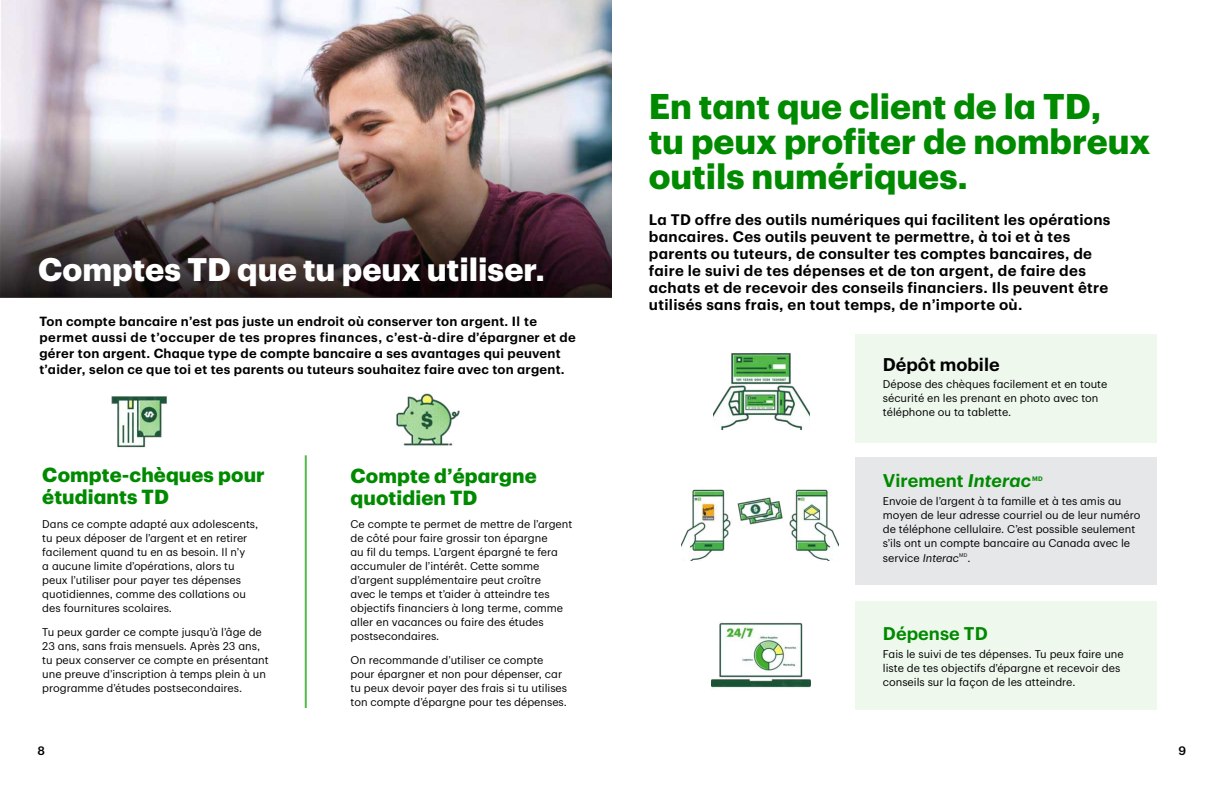
<style>
.page{position:relative;width:1224px;height:792px;background:#fff}
.page>*{position:absolute;margin:0;border:0;box-sizing:border-box;transform-origin:0 0}
.t1{font:700 35px/35px "TD Graphik";color:#008a00}
.t2{font:700 32px "TD Graphik";color:#fff}
.t3{font:700 20px/22px "TD Graphik";letter-spacing:.005em;color:#008a00}
.t4{font:600 18px "TD Graphik";letter-spacing:.005em;color:#008a00}
.t5{font:600 18px "TD Graphik";color:#000}
.t6{font:600 15px/17px "TD Graphik";letter-spacing:.02em;color:#000}
.t7{font:600 13px/16px "TD Graphik";letter-spacing:.02em;color:#000}
.t8{font:500 12px "TD Graphik";color:#000}
.t9{font:11px/14px "TD Graphik";color:#000}
.t10{font:600 6.4px "TD Graphik";color:#008a00}
.t11{font:5.2px "TD Graphik";color:#000}
.s1{font-style:italic}
</style>
<div class="page">
<img style="left:0;top:0;width:612px;height:297px">
<img style="left:111px;top:396px;width:56px;height:52px">
<img style="left:396px;top:393px;width:64px;height:53px">
<hr style="left:305px;top:455px;width:2px;height:253px;background:#54b948">
<div style="left:856px;top:334px;width:301px;height:109px;background:#eef8ed"></div>
<div style="left:856px;top:458px;width:301px;height:127px;background:#e6e7e8"></div>
<img style="left:713px;top:353px;width:97px;height:76px">
<div style="left:856px;top:602px;width:301px;height:108px;background:#eef8ed"></div>
<img style="left:681px;top:489px;width:158px;height:71px">
<img style="left:711px;top:622px;width:100px;height:67px">
<h2 class="t2" style="left:38px;top:252px;width:508px">Comptes TD que tu peux utiliser.</h2>
<p class="t7" style="left:39px;top:314px;width:538px">Ton compte bancaire n’est pas juste un endroit où conserver ton argent. Il te permet aussi de t’occuper de tes propres finances, c’est-à-dire d’épargner et de gérer ton argent. Chaque type de compte bancaire a ses avantages qui peuvent t’aider, selon ce que toi et tes parents ou tuteurs souhaitez faire avec ton argent.</p>
<h3 class="t3" style="left:42px;top:464px;width:224px">Compte-chèques pour étudiants TD</h3>
<p class="t9" style="left:42px;top:518px;width:218px">Dans ce compte adapté aux adolescents, tu peux déposer de l’argent et en retirer facilement quand tu en as besoin. Il n’y<br>a aucune limite d’opérations, alors tu peux l’utiliser pour payer tes dépenses quotidiennes, comme des collations ou des fournitures scolaires.</p>
<p class="t9" style="left:42px;top:626px;width:228px">Tu peux garder ce compte jusqu’à l’âge de 23 ans, sans frais mensuels. Après 23 ans, tu peux conserver ce compte en présentant une preuve d’inscription à temps plein à un programme d’études postsecondaires.</p>
<h3 class="t3" style="left:351px;top:465px;width:188px">Compte d’épargne quotidien TD</h3>
<p class="t9" style="left:351px;top:518px;width:223px">Ce compte te permet de mettre de l’argent de côté pour faire grossir ton épargne<br>au fil du temps. L’argent épargné te fera accumuler de l’intérêt. Cette somme d’argent supplémentaire peut croître<br>avec le temps et t’aider à atteindre tes objectifs financiers à long terme, comme aller en vacances ou faire des études postsecondaires.</p>
<p class="t9" style="left:351px;top:654px;width:218px">On recommande d’utiliser ce compte pour épargner et non pour dépenser, car tu peux devoir payer des frais si tu utilises ton compte d’épargne pour tes dépenses.</p>
<h1 class="t1" style="left:649px;top:89px;width:503px">En tant que client de la TD,<br>tu peux profiter de nombreux outils numériques.</h1>
<p class="t6" style="left:649px;top:212px;width:463px">La TD offre des outils numériques qui facilitent les opérations bancaires. Ces outils peuvent te permettre, à toi et à tes parents ou tuteurs, de consulter tes comptes bancaires, de faire le suivi de tes dépenses et de ton argent, de faire des achats et de recevoir des conseils financiers. Ils peuvent être utilisés sans frais, en tout temps, de n’importe où.</p>
<h3 class="t5" style="left:883px;top:355px;width:118px">Dépôt mobile</h3>
<p class="t9" style="left:883px;top:377px;width:226px">Dépose des chèques facilement et en toute sécurité en les prenant en photo avec ton téléphone ou ta tablette.</p>
<h3 class="t4" style="left:883px;top:471px;width:150px">Virement <span class="s1">Interac</span></h3>
<p class="t10" style="left:1032px;top:475px;width:12px">MD</p>
<p class="t9" style="left:883px;top:495px;width:259px">Envoie de l’argent à ta famille et à tes amis au moyen de leur adresse courriel ou de leur numéro de téléphone cellulaire. C’est possible seulement s’ils ont un compte bancaire au Canada avec le service <span class="s1">Interac</span></p>
<p class="t11" style="left:959px;top:552px;width:10px">MD</p>
<p class="t9" style="left:967px;top:551px;width:5px">.</p>
<h3 class="t4" style="left:883px;top:624px;width:107px">Dépense TD</h3>
<p class="t9" style="left:883px;top:647px;width:242px">Fais le suivi de tes dépenses. Tu peux faire une liste de tes objectifs d’épargne et recevoir des conseils sur la façon de les atteindre.</p>
<p class="t8" style="left:37px;top:745px;width:9px">8</p>
<p class="t8" style="left:1178px;top:746px;width:9px">9</p>
</div>
